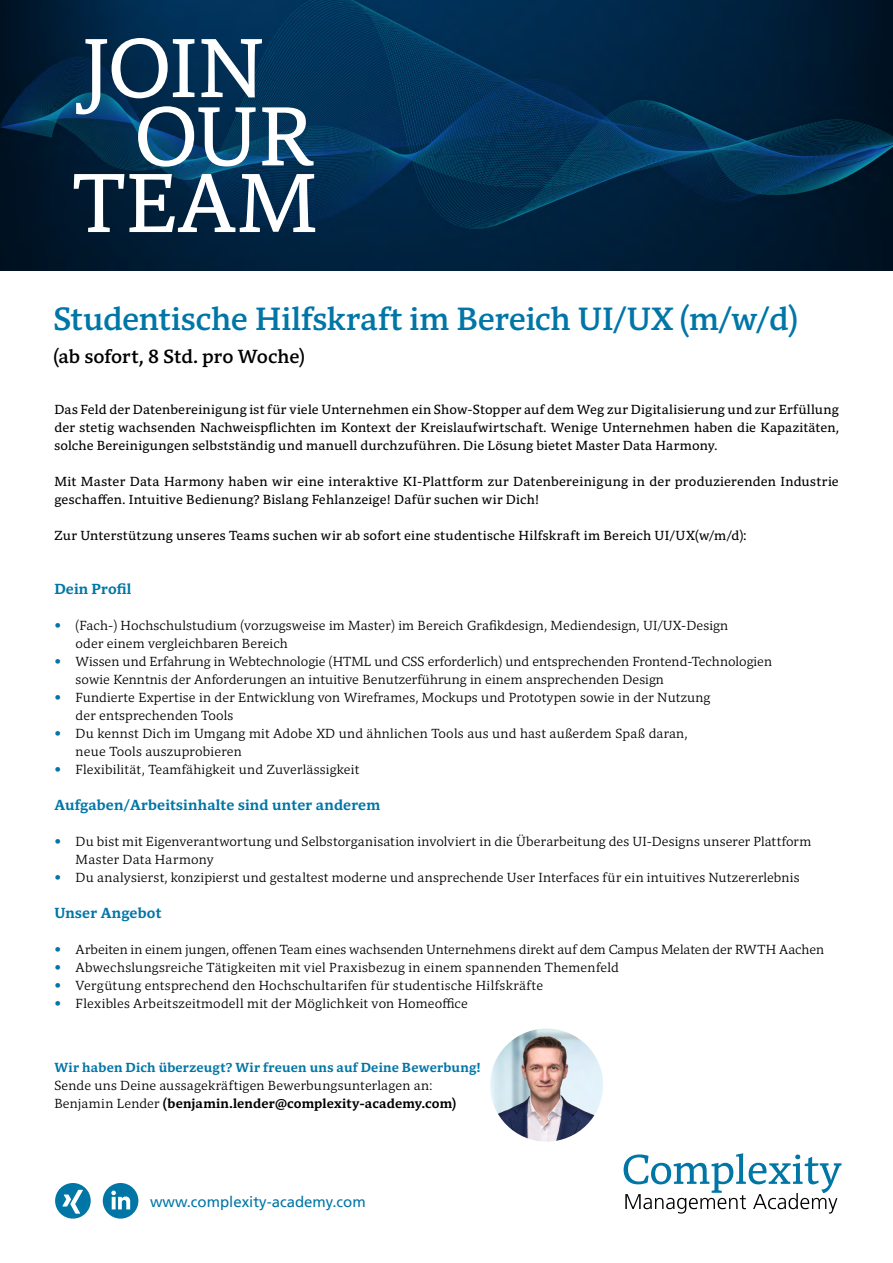
<style>
.page{position:relative;width:893px;height:1263px;background:#fff}
.page>*{position:absolute;margin:0;border:0;box-sizing:border-box;transform-origin:0 0}
.t1{font:600 33px "Mundo Serif";letter-spacing:-.005em;color:#0076a7}
.t2{font:600 19.5px "Mundo Serif";color:#000}
.Fließtext{font:500 15px "Mundo Serif";letter-spacing:.015em;color:#0076a7}
.Überschriften_2{font:15px "Frutiger LT";color:#0076a7}
.t3{font:13.5px/18px "Mundo Serif";letter-spacing:.01em;color:#000}
.t4{font:13.5px/18px "Mundo Serif";letter-spacing:.015em;color:#000;text-align:justify}
.t5{font:500 13.5px "Mundo Serif";letter-spacing:.01em;color:#000}
.t6{font:500 13.5px "Mundo Serif";letter-spacing:.015em;color:#0076a7}
.s1{font-family:"Frutiger LT";font-weight:700;color:#0076a7}
.s2{font-weight:400}
</style>
<div class="page">
<img style="left:0;top:0;width:893px;height:270px">
<svg style="left:74px;top:174px;width:241px;height:58px"></svg>
<svg style="left:76px;top:38px;width:238px;height:129px"></svg>
<svg style="left:55px;top:1183px;width:36px;height:35px"></svg>
<svg style="left:103px;top:1183px;width:35px;height:35px"></svg>
<img style="left:490px;top:1028px;width:113px;height:113px;border-radius:57px">
<svg style="left:624px;top:1153px;width:217px;height:60px"></svg>
<p class="t1" style="left:53px;top:296px;width:746px">Studentische Hilfskraft im Bereich UI/UX (m/w/d)</p>
<p class="t2" style="left:53px;top:343px;width:253px">(ab sofort, 8 Std. pro Woche)</p>
<p class="t4" style="left:54px;top:400px;width:786px">Das Feld der Datenbereinigung ist für viele Unternehmen ein Show-Stopper auf dem Weg zur Digitalisierung und zur Erfüllung der stetig wachsenden Nachweispflichten im Kontext der Kreislaufwirtschaft. Wenige Unternehmen haben die Kapazitäten, solche Bereinigungen selbstständig und manuell durchzuführen. Die Lösung bietet Master Data Harmony.</p>
<p class="t4" style="left:54px;top:472px;width:786px">Mit Master Data Harmony haben wir eine interaktive KI-Plattform zur Datenbereinigung in der produzierenden Industrie geschaffen. Intuitive Bedienung? Bislang Fehlanzeige! Dafür suchen wir Dich!</p>
<p class="t4" style="left:54px;top:526px;width:694px">Zur Unterstützung unseres Teams suchen wir ab sofort eine studentische Hilfskraft im Bereich UI/UX(w/m/d):</p>
<p class="Fließtext" style="left:54px;top:578px;width:79px">Dein Profil</p>
<p class="t3" style="left:76px;top:616px;width:654px;text-indent:-21px"><span class="s1">•</span> (Fach-) Hochschulstudium (vorzugsweise im Master) im Bereich Grafikdesign, Mediendesign, UI/UX-Design oder einem vergleichbaren Bereich</p>
<p class="t3" style="left:76px;top:652px;width:698px;text-indent:-21px"><span class="s1">•</span> Wissen und Erfahrung in Webtechnologie (HTML und CSS erforderlich) und entsprechenden Frontend-Technologien sowie Kenntnis der Anforderungen an intuitive Benutzerführung in einem ansprechenden Design</p>
<p class="t3" style="left:76px;top:688px;width:636px;text-indent:-21px"><span class="s1">•</span> Fundierte Expertise in der Entwicklung von Wireframes, Mockups und Prototypen sowie in der Nutzung der entsprechenden Tools</p>
<p class="t3" style="left:76px;top:724px;width:613px;text-indent:-21px"><span class="s1">•</span> Du kennst Dich im Umgang mit Adobe XD und ähnlichen Tools aus und hast außerdem Spaß daran, neue Tools auszuprobieren</p>
<p class="t3" style="left:54px;top:760px;width:307px"><span class="s1">•</span> Flexibilität, Teamfähigkeit und Zuverlässigkeit</p>
<p class="Fließtext" style="left:54px;top:794px;width:327px">Aufgaben/Arbeitsinhalte sind unter anderem</p>
<p class="t3" style="left:76px;top:832px;width:737px;text-indent:-21px"><span class="s1">•</span> Du bist mit Eigenverantwortung und Selbstorganisation involviert in die Überarbeitung des UI-Designs unserer Plattform<br>Master Data Harmony</p>
<p class="t3" style="left:54px;top:868px;width:747px"><span class="s1">•</span> Du analysierst, konzipierst und gestaltest moderne und ansprechende User Interfaces für ein intuitives Nutzererlebnis</p>
<p class="Fließtext" style="left:54px;top:902px;width:109px">Unser Angebot</p>
<p class="t3" style="left:54px;top:940px;width:771px"><span class="s1">•</span> Arbeiten in einem jungen, offenen Team eines wachsenden Unternehmens direkt auf dem Campus Melaten der RWTH Aachen</p>
<p class="t3" style="left:54px;top:958px;width:566px"><span class="s1">•</span> Abwechslungsreiche Tätigkeiten mit viel Praxisbezug in einem spannenden Themenfeld</p>
<p class="t3" style="left:54px;top:976px;width:490px"><span class="s1">•</span> Vergütung entsprechend den Hochschultarifen für studentische Hilfskräfte</p>
<p class="t3" style="left:54px;top:994px;width:415px"><span class="s1">•</span> Flexibles Arbeitszeitmodell mit der Möglichkeit von Homeoffice</p>
<p class="t6" style="left:54px;top:1058px;width:428px">Wir haben Dich überzeugt? Wir freuen uns auf Deine Bewerbung!</p>
<p class="t3" style="left:54px;top:1076px;width:380px">Sende uns Deine aussagekräftigen Bewerbungsunterlagen an:</p>
<p class="t5" style="left:54px;top:1094px;width:403px"><span class="s2">Benjamin Lender</span> (benjamin.lender@complexity-academy.com)</p>
<p class="Überschriften_2" style="left:150px;top:1193px;width:217px">www.complexity-academy.com</p>
</div>
